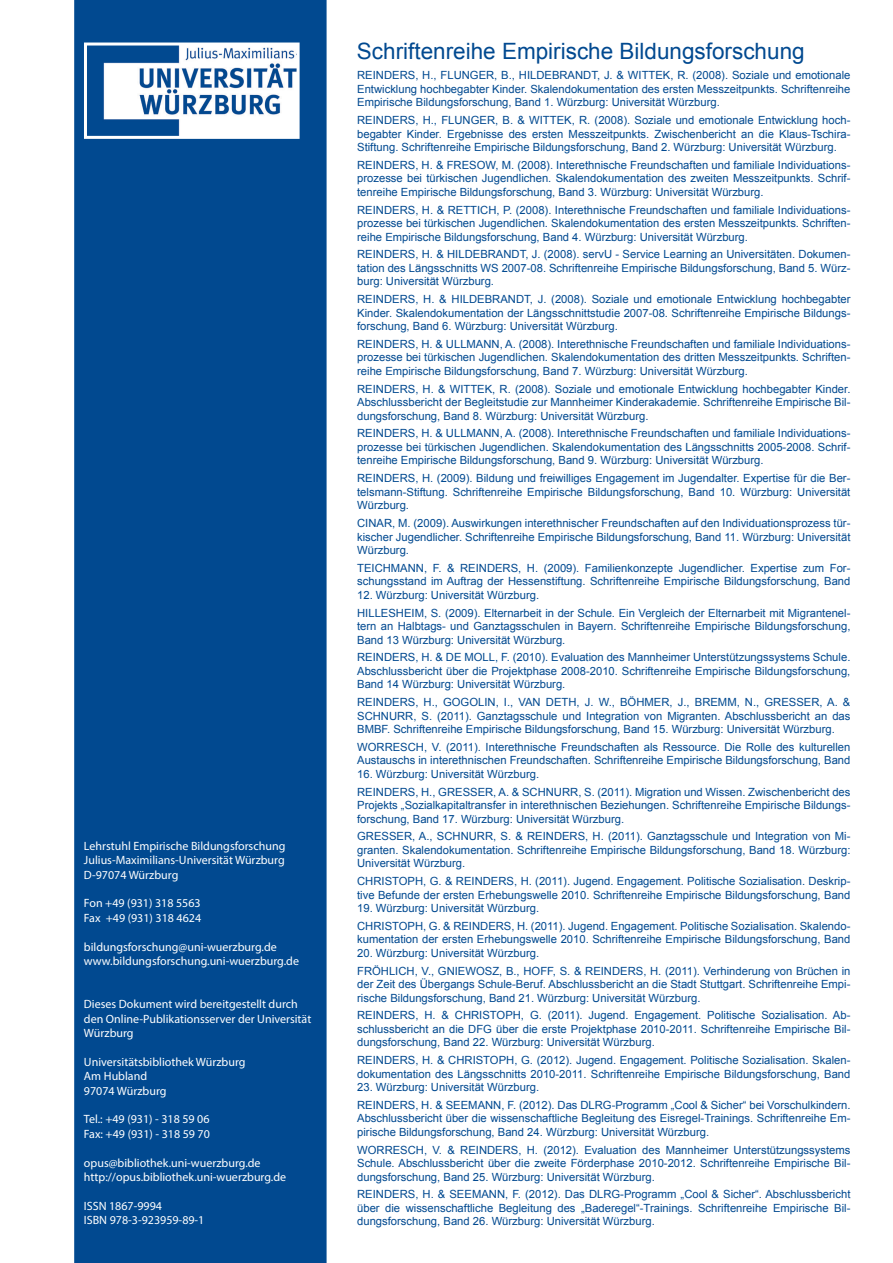
<style>
.page{position:relative;width:893px;height:1263px;background:#fff}
.page>*{position:absolute;margin:0;border:0;box-sizing:border-box;transform-origin:0 0}
.Grundtext_fett{font:22.5px "Arial";color:#014990}
.Grundtext_fett-2{font:12px/14.4px "Myriad Pro";color:#fff}
.Grundtext_fett-3{font:11.25px/13.5px "Arial";color:#014990;text-align:justify}
</style>
<div class="page">
<div style="left:74px;top:0;width:253px;height:1263px;background:#014990"></div>
<img style="left:88px;top:47px;width:208px;height:88px">
<div style="left:84px;top:43px;width:216px;height:96px;border:3px solid #fff"></div>
<p class="Grundtext_fett-2" style="left:84px;top:838px;width:203px">Lehrstuhl Empirische Bildungsforschung</p>
<p class="Grundtext_fett-2" style="left:84px;top:853px;width:202px">Julius-Maximilians-Universität Würzburg</p>
<p class="Grundtext_fett-2" style="left:84px;top:867px;width:96px">D-97074 Würzburg</p>
<p class="Grundtext_fett-2" style="left:84px;top:896px;width:118px">Fon +49 (931) 318 5563</p>
<p class="Grundtext_fett-2" style="left:84px;top:910px;width:119px">Fax +49 (931) 318 4624</p>
<p class="Grundtext_fett-2" style="left:84px;top:939px;width:194px">bildungsforschung@uni-wuerzburg.de</p>
<p class="Grundtext_fett-2" style="left:84px;top:953px;width:217px">www.bildungsforschung.uni-wuerzburg.de</p>
<p class="Grundtext_fett-2" style="left:84px;top:997px;width:229px">Dieses Dokument wird bereitgestellt durch den Online-Publikationsserver der Universität<br>Würzburg</p>
<p class="Grundtext_fett-2" style="left:84px;top:1054px;width:163px">Universitätsbibliothek Würzburg</p>
<p class="Grundtext_fett-2" style="left:84px;top:1069px;width:65px">Am Hubland</p>
<p class="Grundtext_fett-2" style="left:84px;top:1083px;width:84px">97074 Würzburg</p>
<p class="Grundtext_fett-2" style="left:84px;top:1112px;width:127px">Tel.: +49 (931) - 318 59 06</p>
<p class="Grundtext_fett-2" style="left:84px;top:1126px;width:127px">Fax: +49 (931) - 318 59 70</p>
<p class="Grundtext_fett-2" style="left:84px;top:1155px;width:178px">opus@bibliothek.uni-wuerzburg.de</p>
<p class="Grundtext_fett-2" style="left:84px;top:1169px;width:204px">http://opus.bibliothek.uni-wuerzburg.de</p>
<p class="Grundtext_fett-2" style="left:84px;top:1198px;width:80px">ISSN 1867-9994</p>
<p class="Grundtext_fett-2" style="left:84px;top:1213px;width:122px">ISBN 978-3-923959-89-1</p>
<p class="Grundtext_fett" style="left:357px;top:36px;width:449px">Schriftenreihe Empirische Bildungsforschung</p>
<p class="Grundtext_fett-3" style="left:357px;top:69px;width:495px">REINDERS, H., FLUNGER, B., HILDEBRANDT, J. &amp; WITTEK, R. (2008). Soziale und emotionale Entwicklung hochbegabter Kinder. Skalendokumentation des ersten Messzeitpunkts. Schriftenreihe Empirische Bildungsforschung, Band 1. Würzburg: Universität Würzburg.</p>
<p class="Grundtext_fett-3" style="left:357px;top:114px;width:495px">REINDERS, H., FLUNGER, B. &amp; WITTEK, R. (2008). Soziale und emotionale Entwicklung hoch&shy;begabter Kinder. Ergebnisse des ersten Messzeitpunkts. Zwischenbericht an die Klaus-Tschira-Stiftung. Schriftenreihe Empirische Bildungsforschung, Band 2. Würzburg: Universität Würzburg.</p>
<p class="Grundtext_fett-3" style="left:357px;top:158px;width:495px">REINDERS, H. &amp; FRESOW, M. (2008). Interethnische Freundschaften und familiale Individuations&shy;prozesse bei türkischen Jugendlichen. Skalendokumentation des zweiten Messzeitpunkts. Schrif&shy;tenreihe Empirische Bildungsforschung, Band 3. Würzburg: Universität Würzburg.</p>
<p class="Grundtext_fett-3" style="left:357px;top:203px;width:495px">REINDERS, H. &amp; RETTICH, P. (2008). Interethnische Freundschaften und familiale Individuations&shy;prozesse bei türkischen Jugendlichen. Skalendokumentation des ersten Messzeitpunkts. Schriften&shy;reihe Empirische Bildungsforschung, Band 4. Würzburg: Universität Würzburg.</p>
<p class="Grundtext_fett-3" style="left:357px;top:248px;width:495px">REINDERS, H. &amp; HILDEBRANDT, J. (2008). servU - Service Learning an Universitäten. Dokumen&shy;tation des Längsschnitts WS 2007-08. Schriftenreihe Empirische Bildungsforschung, Band 5. Würz&shy;burg: Universität Würzburg.</p>
<p class="Grundtext_fett-3" style="left:357px;top:293px;width:495px">REINDERS, H. &amp; HILDEBRANDT, J. (2008). Soziale und emotionale Entwicklung hochbegabter Kinder. Skalendokumentation der Längsschnittstudie 2007-08. Schriftenreihe Empirische Bildungs&shy;forschung, Band 6. Würzburg: Universität Würzburg.</p>
<p class="Grundtext_fett-3" style="left:357px;top:337px;width:495px">REINDERS, H. &amp; ULLMANN, A. (2008). Interethnische Freundschaften und familiale Individuations&shy;prozesse bei türkischen Jugendlichen. Skalendokumentation des dritten Messzeitpunkts. Schriften&shy;reihe Empirische Bildungsforschung, Band 7. Würzburg: Universität Würzburg.</p>
<p class="Grundtext_fett-3" style="left:357px;top:382px;width:495px">REINDERS, H. &amp; WITTEK, R. (2008). Soziale und emotionale Entwicklung hochbegabter Kinder.<br>Abschlussbericht der Begleitstudie zur Mannheimer Kinderakademie. Schriftenreihe Empirische Bil&shy;dungsforschung, Band 8. Würzburg: Universität Würzburg.</p>
<p class="Grundtext_fett-3" style="left:357px;top:427px;width:495px">REINDERS, H. &amp; ULLMANN, A. (2008). Interethnische Freundschaften und familiale Individuations&shy;prozesse bei türkischen Jugendlichen. Skalendokumentation des Längsschnitts 2005-2008. Schrif&shy;tenreihe Empirische Bildungsforschung, Band 9. Würzburg: Universität Würzburg.</p>
<p class="Grundtext_fett-3" style="left:357px;top:472px;width:495px">REINDERS, H. (2009). Bildung und freiwilliges Engagement im Jugendalter. Expertise für die Ber&shy;telsmann-Stiftung. Schriftenreihe Empirische Bildungsforschung, Band 10. Würzburg: Universität Würzburg.</p>
<p class="Grundtext_fett-3" style="left:357px;top:516px;width:495px">CINAR, M. (2009). Auswirkungen interethnischer Freundschaften auf den Individuationsprozess tür&shy;kischer Jugendlicher. Schriftenreihe Empirische Bildungsforschung, Band 11. Würzburg: Universität Würzburg.</p>
<p class="Grundtext_fett-3" style="left:357px;top:561px;width:495px">TEICHMANN, F. &amp; REINDERS, H. (2009). Familienkonzepte Jugendlicher. Expertise zum For&shy;schungsstand im Auftrag der Hessenstiftung. Schriftenreihe Empirische Bildungsforschung, Band</p>
<p class="Grundtext_fett-3" style="left:357px;top:588px;width:183px">12. Würzburg: Universität Würzburg.</p>
<p class="Grundtext_fett-3" style="left:357px;top:606px;width:495px">HILLESHEIM, S. (2009). Elternarbeit in der Schule. Ein Vergleich der Elternarbeit mit Migrantenel&shy;tern an Halbtags- und Ganztagsschulen in Bayern. Schriftenreihe Empirische Bildungsforschung, Band 13 Würzburg: Universität Würzburg.</p>
<p class="Grundtext_fett-3" style="left:357px;top:651px;width:495px">REINDERS, H. &amp; DE MOLL, F. (2010). Evaluation des Mannheimer Unterstützungssystems Schule.<br>Abschlussbericht über die Projektphase 2008-2010. Schriftenreihe Empirische Bildungsforschung, Band 14 Würzburg: Universität Würzburg.</p>
<p class="Grundtext_fett-3" style="left:357px;top:695px;width:495px">REINDERS, H., GOGOLIN, I., VAN DETH, J. W., BÖHMER, J., BREMM, N., GRESSER, A. &amp; SCHNURR, S. (2011). Ganztagsschule und Integration von Migranten. Abschlussbericht an das BMBF. Schriftenreihe Empirische Bildungsforschung, Band 15. Würzburg: Universität Würzburg.</p>
<p class="Grundtext_fett-3" style="left:357px;top:740px;width:495px">WORRESCH, V. (2011). Interethnische Freundschaften als Ressource. Die Rolle des kulturellen<br>Austauschs in interethnischen Freundschaften. Schriftenreihe Empirische Bildungsforschung, Band</p>
<p class="Grundtext_fett-3" style="left:357px;top:767px;width:183px">16. Würzburg: Universität Würzburg.</p>
<p class="Grundtext_fett-3" style="left:357px;top:785px;width:495px">REINDERS, H., GRESSER, A. &amp; SCHNURR, S. (2011). Migration und Wissen. Zwischenbericht des Projekts „Sozialkapitaltransfer in interethnischen Beziehungen. Schriftenreihe Empirische Bildungs&shy;forschung, Band 17. Würzburg: Universität Würzburg.</p>
<p class="Grundtext_fett-3" style="left:357px;top:830px;width:495px">GRESSER, A., SCHNURR, S. &amp; REINDERS, H. (2011). Ganztagsschule und Integration von Mi&shy;granten. Skalendokumentation. Schriftenreihe Empirische Bildungsforschung, Band 18. Würzburg:<br>Universität Würzburg.</p>
<p class="Grundtext_fett-3" style="left:357px;top:874px;width:495px">CHRISTOPH, G. &amp; REINDERS, H. (2011). Jugend. Engagement. Politische Sozialisation. Deskrip&shy;tive Befunde der ersten Erhebungswelle 2010. Schriftenreihe Empirische Bildungsforschung, Band</p>
<p class="Grundtext_fett-3" style="left:357px;top:901px;width:183px">19. Würzburg: Universität Würzburg.</p>
<p class="Grundtext_fett-3" style="left:357px;top:919px;width:495px">CHRISTOPH, G. &amp; REINDERS, H. (2011). Jugend. Engagement. Politische Sozialisation. Skalendo&shy;kumentation der ersten Erhebungswelle 2010. Schriftenreihe Empirische Bildungsforschung, Band</p>
<p class="Grundtext_fett-3" style="left:357px;top:946px;width:183px">20. Würzburg: Universität Würzburg.</p>
<p class="Grundtext_fett-3" style="left:357px;top:964px;width:495px">FRÖHLICH, V., GNIEWOSZ, B., HOFF, S. &amp; REINDERS, H. (2011). Verhinderung von Brüchen in der Zeit des Übergangs Schule-Beruf. Abschlussbericht an die Stadt Stuttgart. Schriftenreihe Empi&shy;rische Bildungsforschung, Band 21. Würzburg: Universität Würzburg.</p>
<p class="Grundtext_fett-3" style="left:357px;top:1009px;width:495px">REINDERS, H. &amp; CHRISTOPH, G. (2011). Jugend. Engagement. Politische Sozialisation. Ab&shy;schlussbericht an die DFG über die erste Projektphase 2010-2011. Schriftenreihe Empirische Bil&shy;dungsforschung, Band 22. Würzburg: Universität Würzburg.</p>
<p class="Grundtext_fett-3" style="left:357px;top:1053px;width:495px">REINDERS, H. &amp; CHRISTOPH, G. (2012). Jugend. Engagement. Politische Sozialisation. Skalen&shy;dokumentation des Längsschnitts 2010-2011. Schriftenreihe Empirische Bildungsforschung, Band</p>
<p class="Grundtext_fett-3" style="left:357px;top:1080px;width:183px">23. Würzburg: Universität Würzburg.</p>
<p class="Grundtext_fett-3" style="left:357px;top:1098px;width:495px">REINDERS, H. &amp; SEEMANN, F. (2012). Das DLRG-Programm „Cool &amp; Sicher“ bei Vorschulkindern.<br>Abschlussbericht über die wissenschaftliche Begleitung des Eisregel-Trainings. Schriftenreihe Em&shy;pirische Bildungsforschung, Band 24. Würzburg: Universität Würzburg.</p>
<p class="Grundtext_fett-3" style="left:357px;top:1143px;width:495px">WORRESCH, V. &amp; REINDERS, H. (2012). Evaluation des Mannheimer Unterstützungssystems Schule. Abschlussbericht über die zweite Förderphase 2010-2012. Schriftenreihe Empirische Bil&shy;dungsforschung, Band 25. Würzburg: Universität Würzburg.</p>
<p class="Grundtext_fett-3" style="left:357px;top:1188px;width:495px">REINDERS, H. &amp; SEEMANN, F. (2012). Das DLRG-Programm „Cool &amp; Sicher“. Abschlussbericht über die wissenschaftliche Begleitung des „Baderegel“-Trainings. Schriftenreihe Empirische Bil&shy;dungsforschung, Band 26. Würzburg: Universität Würzburg.</p>
</div>
